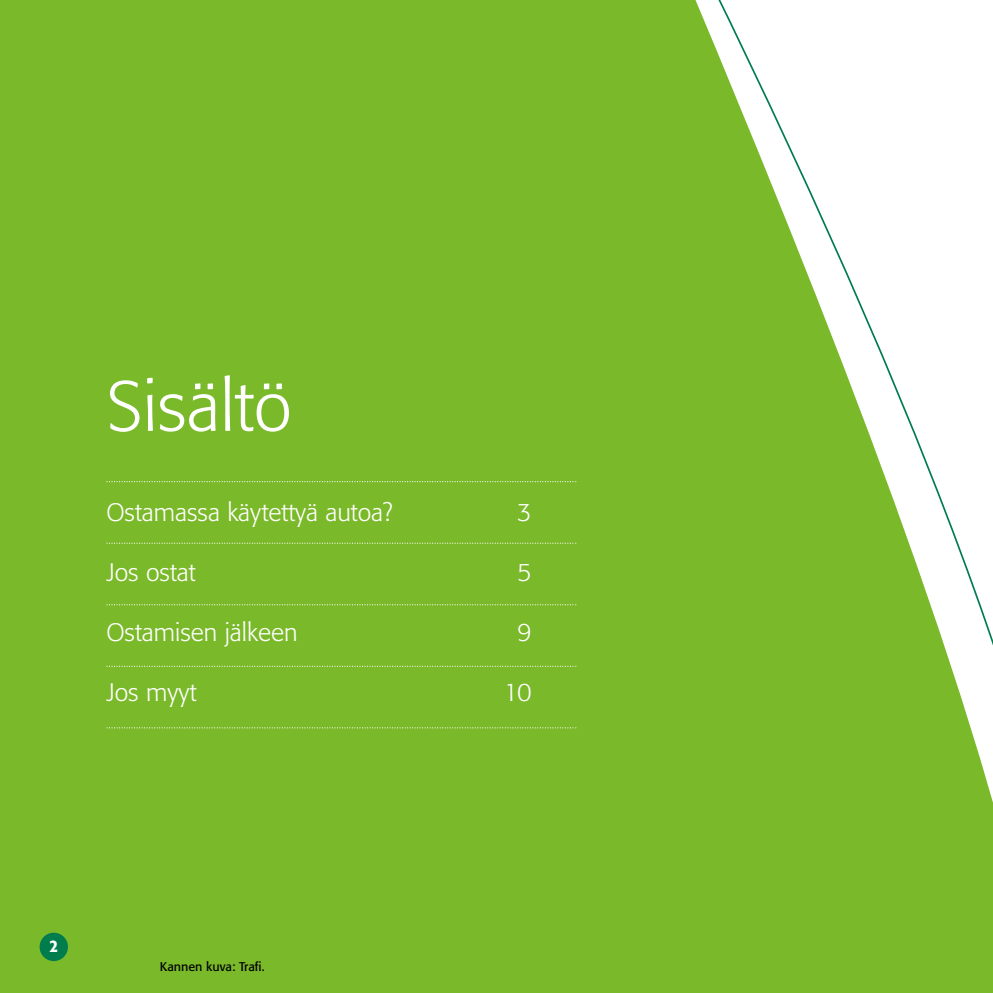
<style>
.page{position:relative;width:993px;height:993px;background:#fff}
.page>*{position:absolute;margin:0;border:0;box-sizing:border-box;transform-origin:0 0}
.t1{font:300 70px "Formata";color:#fff}
.t2{font:300 25px "Formata";color:#fff}
.Leipäteksti{font:500 condensed 17.5px "Formata";color:#fff}
.Kuvaajan_nimi{font:12.5px "Formata";color:#000}
</style>
<div class="page">
<div style="left:0;top:0;width:653px;height:992px;background:#7ab929"></div>
<svg style="left:653px;top:0;width:339px;height:992px"></svg>
<svg style="left:107px;top:481px;width:469px;height:1px"></svg>
<svg style="left:107px;top:542px;width:469px;height:1px"></svg>
<svg style="left:107px;top:604px;width:469px;height:1px"></svg>
<svg style="left:107px;top:665px;width:469px;height:1px"></svg>
<svg style="left:107px;top:727px;width:469px;height:1px"></svg>
<div style="left:40px;top:932px;width:28px;height:28px;background:#007c4d;border-radius:50%"></div>
<p class="t1" style="left:106px;top:365px;width:187px">Sisältö</p>
<p class="t2" style="left:106px;top:497px;width:288px">Ostamassa käytettyä autoa?</p>
<p class="t2" style="left:517px;top:497px;width:16px">3</p>
<p class="t2" style="left:106px;top:557px;width:91px">Jos ostat</p>
<p class="t2" style="left:517px;top:557px;width:16px">5</p>
<p class="t2" style="left:106px;top:617px;width:193px">Ostamisen jälkeen</p>
<p class="t2" style="left:517px;top:617px;width:16px">9</p>
<p class="t2" style="left:106px;top:677px;width:92px">Jos myyt</p>
<p class="t2" style="left:503px;top:677px;width:30px">10</p>
<p class="Leipäteksti" style="left:50px;top:934px;width:10px">2</p>
<p class="Kuvaajan_nimi" style="left:160px;top:958px;width:106px">Kannen kuva: Trafi.</p>
</div>
